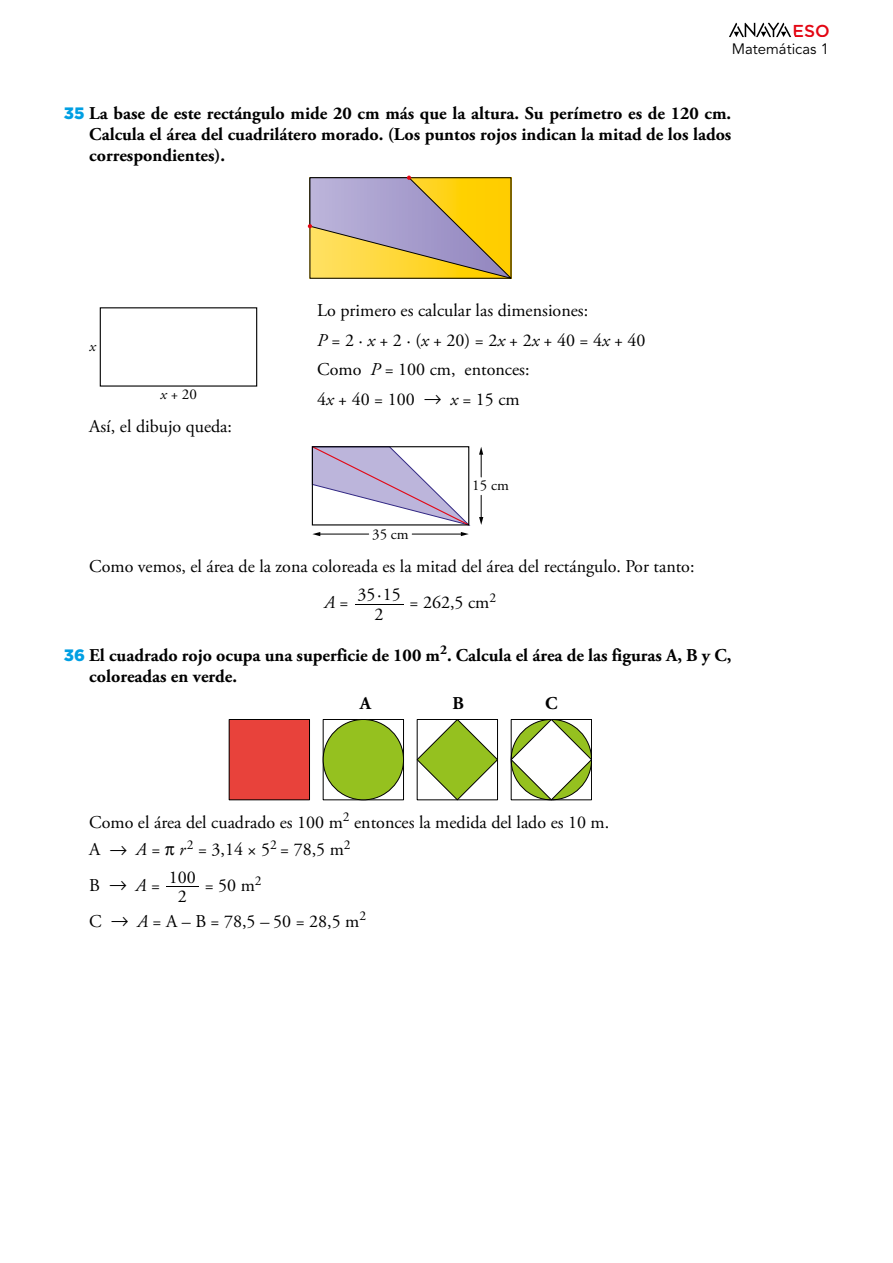
<style>
.page{position:relative;width:893px;height:1263px;background:#fff}
.page>*{position:absolute;margin:0;border:0;box-sizing:border-box;transform-origin:0 0}
.act_Solucion_2_sin_n{font:18px "Adobe Garamond Pro";color:#000}
.act_Enunciado_Sinnum{font:700 18px/21px "Adobe Garamond Pro";color:#000;text-align:justify}
.act_Solucion_2_sin_n-2{font:italic 18px "Adobe Garamond Pro";color:#000}
.t1{font:500 17.25px "Gotham";color:#e30613}
.t2{font:15px "Avenir LT Std";color:#000}
.t3{font:15px "Adobe Garamond Pro";color:#000}
.t4{font:italic 15px "Adobe Garamond Pro";color:#000}
.s1{font-family:"Gotham";font-weight:900;font-size:16.5px;color:#009fe3}
.s2{font-style:italic}
.s3{font-style:normal}
</style>
<div class="page">
<svg style="left:729px;top:22px;width:62px;height:15px"></svg>
<svg style="left:308px;top:176px;width:204px;height:103px;background:#c9b171"></svg>
<div style="left:100px;top:307px;width:157px;height:80px;border:1px solid #000"></div>
<hr style="left:412px;top:534px;width:50px;height:1px;background:#000">
<hr style="left:319px;top:534px;width:50px;height:1px;background:#000">
<svg style="left:461px;top:532px;width:8px;height:4px"></svg>
<svg style="left:312px;top:532px;width:8px;height:4px"></svg>
<svg style="left:479px;top:447px;width:4px;height:30px"></svg>
<svg style="left:479px;top:495px;width:4px;height:30px"></svg>
<svg style="left:312px;top:446px;width:159px;height:80px"></svg>
<div style="left:312px;top:446px;width:157px;height:79px;border:1px solid #000"></div>
<hr style="left:355px;top:604px;width:48px;height:1px;background:#000">
<div style="left:229px;top:719px;width:80px;height:81px;background:#e8423b"></div>
<div style="left:229px;top:719px;width:81px;height:81px;border:1px solid #000"></div>
<div style="left:323px;top:719px;width:81px;height:81px;border:1px solid #000"></div>
<div style="left:323px;top:719px;width:80px;height:81px;background:#95c11f;border-radius:50%"></div>
<div style="left:323px;top:719px;width:81px;height:81px;border:1px solid #000;border-radius:50%"></div>
<svg style="left:416px;top:719px;width:82px;height:81px"></svg>
<svg style="left:510px;top:719px;width:82px;height:81px"></svg>
<hr style="left:166px;top:886px;width:33px;height:1px;background:#000">
<p class="t1" style="left:792px;top:20px;width:39px">ESO</p>
<p class="t2" style="left:732px;top:40px;width:99px">Matemáticas 1</p>
<p class="act_Enunciado_Sinnum" style="left:89px;top:103px;width:644px;text-indent:-26px"><span class="s1">35</span> La base de este rectángulo mide 20 cm más que la altura. Su perímetro es de 120 cm.<br>Calcula el área del cuadrilátero morado. (Los puntos rojos indican la mitad de los lados correspondientes).</p>
<p class="t4" style="left:89px;top:337px;width:8px">x</p>
<p class="act_Solucion_2_sin_n" style="left:317px;top:299px;width:272px">Lo primero es calcular las dimensiones:</p>
<p class="act_Solucion_2_sin_n" style="left:317px;top:329px;width:330px"><span class="s2">P</span> = 2 · <span class="s2">x</span> + 2 · (<span class="s2">x</span> + 20) = 2<span class="s2">x</span> + 2<span class="s2">x</span> + 40 = 4<span class="s2">x</span> + 40</p>
<p class="act_Solucion_2_sin_n" style="left:317px;top:358px;width:214px">Como <span class="s2">P</span> = 100 cm, entonces:</p>
<p class="t3" style="left:161px;top:385px;width:38px"><span class="s2">x</span> + 20</p>
<p class="act_Solucion_2_sin_n" style="left:317px;top:388px;width:204px">4<span class="s2">x</span> + 40 = 100 → <span class="s2">x</span> = 15 cm</p>
<p class="act_Solucion_2_sin_n" style="left:89px;top:415px;width:144px">Así, el dibujo queda:</p>
<p class="t3" style="left:372px;top:525px;width:38px">35 cm</p>
<p class="t3" style="left:472px;top:476px;width:38px">15 cm</p>
<p class="act_Solucion_2_sin_n" style="left:89px;top:555px;width:607px">Como vemos, el área de la zona coloreada es la mitad del área del rectángulo. Por tanto:</p>
<p class="act_Solucion_2_sin_n-2" style="left:325px;top:591px;width:26px">A <span class="s3">=</span></p>
<p class="act_Solucion_2_sin_n" style="left:375px;top:603px;width:10px">2</p>
<p class="act_Solucion_2_sin_n" style="left:357px;top:583px;width:45px">35·15</p>
<p class="act_Solucion_2_sin_n" style="left:409px;top:591px;width:88px">= 262,5 cm<sup>2</sup></p>
<p class="act_Enunciado_Sinnum" style="left:89px;top:645px;width:644px;text-indent:-26px"><span class="s1">36</span> El cuadrado rojo ocupa una superficie de 100 m<sup>2</sup>. Calcula el área de las figuras A, B y C, coloreadas en verde.</p>
<p class="act_Enunciado_Sinnum" style="left:360px;top:693px;width:13px">A</p>
<p class="act_Enunciado_Sinnum" style="left:453px;top:693px;width:13px">B</p>
<p class="act_Enunciado_Sinnum" style="left:545px;top:693px;width:14px">C</p>
<p class="act_Solucion_2_sin_n" style="left:89px;top:811px;width:521px">Como el área del cuadrado es 100 m<sup>2</sup> entonces la medida del lado es 10 m.</p>
<p class="act_Solucion_2_sin_n" style="left:89px;top:838px;width:263px">A → <span class="s2">A</span> = <span class="s2">r</span><sup>2</sup> = 3,14 × 5<sup>2</sup> = 78,5 m<sup>2</sup></p>
<p class="act_Solucion_2_sin_n" style="left:89px;top:874px;width:72px">B → <span class="s2">A</span> =</p>
<p class="act_Solucion_2_sin_n" style="left:178px;top:886px;width:10px">2</p>
<p class="act_Solucion_2_sin_n" style="left:169px;top:867px;width:28px">100</p>
<p class="act_Solucion_2_sin_n" style="left:205px;top:874px;width:58px">= 50 m<sup>2</sup></p>
<p class="act_Solucion_2_sin_n" style="left:89px;top:910px;width:278px">C → <span class="s2">A</span> = A – B = 78,5 <span class="s2">–</span> 50 = 28,5 m<sup>2</sup></p>
</div>
